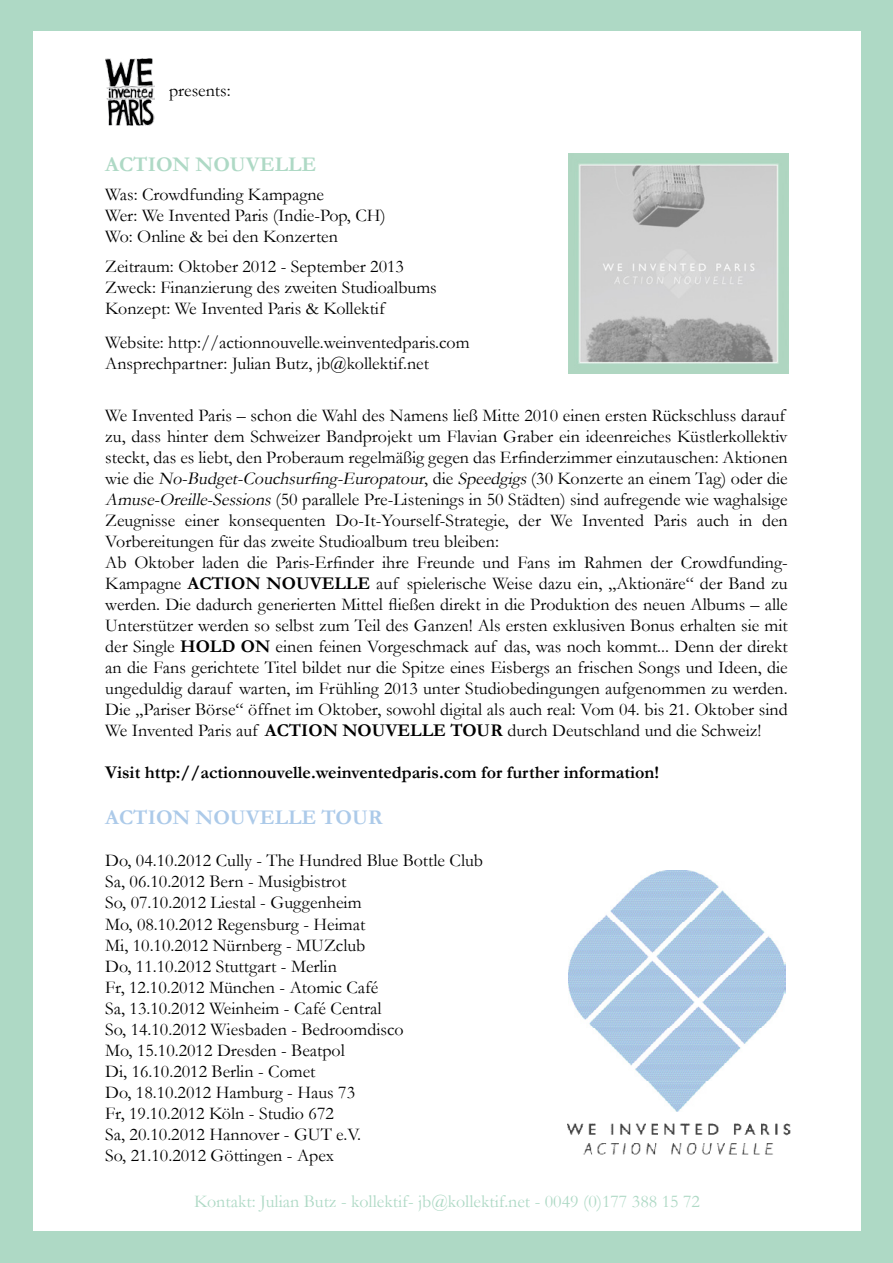
<style>
.page{position:relative;width:893px;height:1263px;background:#aed9c5}
.page>*{position:absolute;margin:0;border:0;box-sizing:border-box;transform-origin:0 0}
.t1{font:700 21px "Garamond";color:#accae9}
.t2{font:700 21px "Garamond";color:#aed9c5}
.t3{font:18px/21px "Garamond";color:#000}
.t4{font:700 18px "Garamond";color:#000}
.t5{font:18px "Garamond";color:#aed9c5}
.s1{font-style:italic}
.s2{font-weight:700}
</style>
<div class="page">
<div style="left:33px;top:32px;width:827px;height:1199px;background:#fff"></div>
<img style="left:568px;top:1111px;width:223px;height:44px">
<img style="left:568px;top:870px;width:217px;height:241px">
<img style="left:105px;top:59px;width:49px;height:66px">
<img style="left:568px;top:153px;width:221px;height:220px">
<p class="t3" style="left:169px;top:80px;width:63px">presents:</p>
<p class="t2" style="left:105px;top:152px;width:213px">ACTION NOUVELLE</p>
<p class="t3" style="left:105px;top:184px;width:282px">Was: Crowdfunding Kampagne<br>Wer: We Invented Paris (Indie-Pop, CH)<br>Wo: Online &amp; bei den Konzerten</p>
<p class="t3" style="left:105px;top:255px;width:333px">Zeitraum: Oktober 2012 - September 2013<br>Zweck: Finanzierung des zweiten Studioalbums<br>Konzept: We Invented Paris &amp; Kollektif</p>
<p class="t3" style="left:105px;top:331px;width:366px">Website: http://actionnouvelle.weinventedparis.com<br>Ansprechpartner: Julian Butz, jb@kollektif.net</p>
<p class="t3" style="left:105px;top:405px;width:684px">We Invented Paris – schon die Wahl des Namens ließ Mitte 2010 einen ersten Rückschluss darauf zu, dass hinter dem Schweizer Bandprojekt um Flavian Graber ein ideenreiches Küstlerkollektiv steckt, das es liebt, den Proberaum regelmäßig gegen das Erfinderzimmer einzutauschen: Aktionen wi e d i e <span class="s1">No-Budget-Couchsurfing-Europatour</span>, d i e <span class="s1">Speedgigs</span>( 3 0 Ko n z e r t e a n e i n e m Ta g) o d e r d i e <span class="s1">Amuse-Oreille-Sessions</span>(50 parallele Pre-Listenings in 50 Städten) sind aufregende wie waghalsige Zeugnisse einer konsequenten Do-It-Yourself-Strategie, der We Invented Paris auch in den Vorbereitungen für das zweite Studioalbum treu bleiben:<br>Ab Oktober laden die Paris-Erfinder ihre Freunde und Fans im Rahmen der Crowdfunding-Kampagne <span class="s2">ACTION NOUVELLE</span> auf spielerische Weise dazu ein, „Aktionäre“ der Band zu werden. Die dadurch generierten Mittel fließen direkt in die Produktion des neuen Albums – alle Unterstützer werden so selbst zum Teil des Ganzen! Als ersten exklusiven Bonus erhalten sie mit der Single <span class="s2">HOLD ON</span> einen feinen Vorgeschmack auf das, was noch kommt... Denn der direkt an die Fans gerichtete Titel bildet nur die Spitze eines Eisbergs an frischen Songs und Ideen, die ungeduldig darauf warten, im Frühling 2013 unter Studiobedingungen aufgenommen zu werden.<br>Die „Pariser Börse“ öffnet im Oktober, sowohl digital als auch real: Vom 04. bis 21. Oktober sind We Invented Paris auf <span class="s2">ACTION NOUVELLE TOUR</span> durch Deutschland und die Schweiz!</p>
<p class="t4" style="left:105px;top:762px;width:555px">Visit http://actionnouvelle.weinventedparis.com for further information!</p>
<p class="t1" style="left:105px;top:805px;width:279px">ACTION NOUVELLE TOUR</p>
<p class="t3" style="left:105px;top:850px;width:379px">Do, 04.10.2012 Cully - The Hundred Blue Bottle Club Sa, 06.10.2012 Bern - Musigbistrot<br>So, 07.10.2012 Liestal - Guggenheim<br>Mo, 08.10.2012 Regensburg - Heimat<br>Mi, 10.10.2012 Nürnberg - MUZclub<br>Do, 11.10.2012 Stuttgart - Merlin<br>Fr, 12.10.2012 München - Atomic Café<br>Sa, 13.10.2012 Weinheim - Café Central<br>So, 14.10.2012 Wiesbaden - Bedroomdisco<br>Mo, 15.10.2012 Dresden - Beatpol<br>Di, 16.10.2012 Berlin - Comet<br>Do, 18.10.2012 Hamburg - Haus 73<br>Fr, 19.10.2012 Köln - Studio 672<br>Sa, 20.10.2012 Hannover - GUT e.V.<br>So, 21.10.2012 Göttingen - Apex</p>
<p class="t5" style="left:194px;top:1190px;width:507px">Kontakt: Julian Butz - kollektif- jb@kollektif.net - 0049 (0)177 388 15 72</p>
</div>
